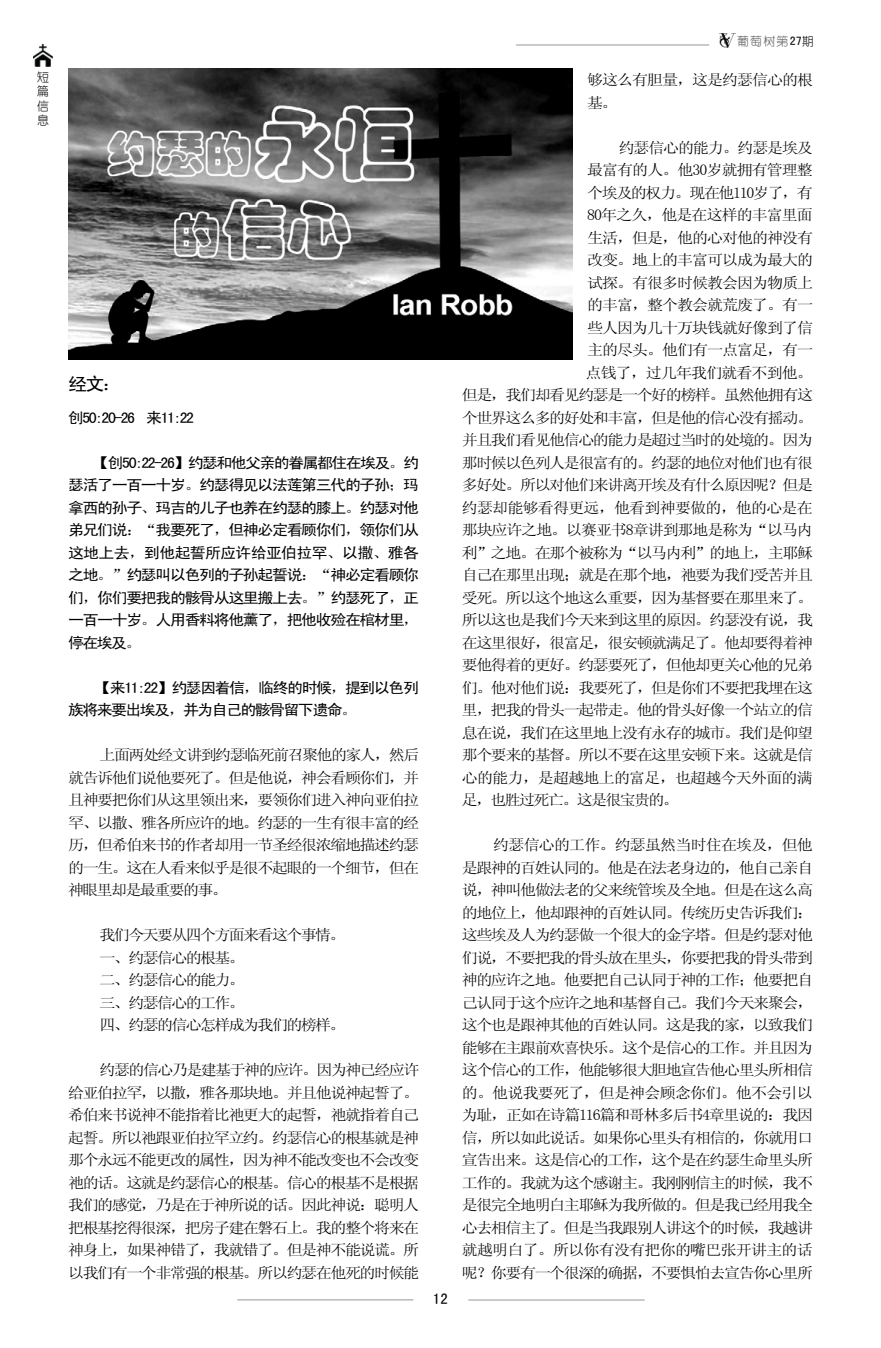
<style>
.page{position:relative;width:881px;height:1348px;background:#fff}
.page>*{position:absolute;margin:0;border:0;box-sizing:border-box;transform-origin:0 0}
.t1{font:18px "Sim Hei";color:#000;scale:1.06 1}
.t2{font:15px/22.5px "Sim Sun";letter-spacing:-.085em;color:#000;text-align:justify;scale:1.06 1}
.t3{font:15px/22.5px "Sim Hei";letter-spacing:-.095em;color:#000;text-align:justify;scale:1.06 1}
.t4{font:15px/22.5px "Sim Sun";letter-spacing:-.06em;color:#000;scale:1.06 1}
.t5{font:15px "Sim Sun";letter-spacing:-.055em;color:#000;scale:1.06 1}
.t6{font:15px "Sim Sun";letter-spacing:-.045em;color:#000;scale:1.06 1}
.t7{font:15px "Sim Sun";letter-spacing:-.065em;color:#000;scale:1.06 1}
.t8{font:15px "Sim Hei";letter-spacing:-.095em;color:#000}
.t9{font:12px "You Yuan";color:#595757}
.t10{font:12px/14.4px "You Yuan";color:#000;text-align:justify}
.s1{font-family:"Sim Hei";color:#000}
.s2{color:#000}
</style>
<div class="page">
<img style="left:719px;top:34px;width:15px;height:14px">
<img style="left:33px;top:45px;width:19px;height:22px">
<hr style="left:516px;top:44px;width:193px;height:2px;background:#000">
<hr style="left:468px;top:1299px;width:176px;height:2px;background:#000">
<hr style="left:237px;top:1299px;width:176px;height:1px;background:#000">
<img style="left:68px;top:68px;width:504px;height:291px">
<p class="t10" style="left:37px;top:70px;width:14px">短篇信息</p>
<p class="t1" style="left:68px;top:375px;width:52px">经文：</p>
<p class="t3" style="left:68px;top:406px;width:120px">创50:20-26 来11:22</p>
<p class="t3" style="left:68px;top:451px;width:332px;text-indent:25px">【创50:22-26】约瑟和他父亲的眷属都住在埃及。约瑟活了一百一十岁。约瑟得见以法莲第三代的子孙；玛拿西的孙子、玛吉的儿子也养在约瑟的膝上。约瑟对他弟兄们说：“我要死了，但神必定看顾你们，领你们从这地上去，到他起誓所应许给亚伯拉罕、以撒、雅各之地。”约瑟叫以色列的子孙起誓说：“神必定看顾你们，你们要把我的骸骨从这里搬上去。”约瑟死了，正一百一十岁。人用香料将他薰了，把他收殓在棺材里，停在埃及。</p>
<p class="t3" style="left:68px;top:676px;width:332px;text-indent:27px">【来11:22】约瑟因着信，临终的时候，提到以色列族将来要出埃及，并为自己的骸骨留下遗命。</p>
<p class="t2" style="left:68px;top:744px;width:333px;text-indent:31px">上面两处经文讲到约瑟临死前召聚他的家人，然后就告诉他们说他要死了。但是他说，神会看顾你们，并且神要把你们从这里领出来，要领你们进入神向亚伯拉罕、以撒、雅各所应许的地。约瑟的一生有很丰富的经历，但希伯来书的作者却用一节圣经很浓缩地描述约瑟的一生。这在人看来似乎是很不起眼的一个细节，但在神眼里却是最重要的事。</p>
<p class="t2" style="left:100px;top:924px;width:233px;text-align:left">我们今天要从四个方面来看这个事情。一、约瑟信心的根基。<br>二、约瑟信心的能力。<br>三、约瑟信心的工作。<br>四、约瑟的信心怎样成为我们的榜样。</p>
<p class="t2" style="left:68px;top:1059px;width:333px;text-indent:31px">约瑟的信心乃是建基于神的应许。因为神已经应许给亚伯拉罕，以撒，雅各那块地。并且他说神起誓了。希伯来书说神不能指着比祂更大的起誓，祂就指着自己起誓。所以祂跟亚伯拉罕立约。约瑟信心的根基就是神那个永远不能更改的属性，因为神不能改变也不会改变祂的话。这就是约瑟信心的根基。信心的根基不是根据我们的感觉，乃是在于神所说的话。因此神说：聪明人把根基挖得很深，把房子建在磐石上。我的整个将来在神身上，如果神错了，我就错了。但是神不能说谎。所以我们有一个非常强的根基。所以约瑟在他死的时候能</p>
<p class="t8" style="left:433px;top:1291px;width:16px">12</p>
<p class="t9" style="left:736px;top:35px;width:78px">葡萄树第<span class="s1">27</span><span class="s2">期</span></p>
<p class="t4" style="left:587px;top:69px;width:214px">够这么有胆量，这是约瑟信心的根基。</p>
<p class="t2" style="left:618px;top:136px;width:185px">约瑟信心的能力。约瑟是埃及</p>
<p class="t5" style="left:587px;top:162px;width:214px">最富有的人。他30岁就拥有管理整</p>
<p class="t2" style="left:587px;top:181px;width:214px">个埃及的权力。现在他110岁了，有</p>
<p class="t5" style="left:587px;top:207px;width:214px">80年之久，他是在这样的丰富里面</p>
<p class="t4" style="left:587px;top:226px;width:214px">生活，但是，他的心对他的神没有</p>
<p class="t4" style="left:587px;top:249px;width:214px">改变。地上的丰富可以成为最大的</p>
<p class="t4" style="left:587px;top:271px;width:214px">试探。有很多时候教会因为物质上</p>
<p class="t4" style="left:587px;top:294px;width:214px">的丰富，整个教会就荒废了。有一</p>
<p class="t4" style="left:587px;top:316px;width:214px">些人因为几十万块钱就好像到了信</p>
<p class="t4" style="left:587px;top:339px;width:214px">主的尽头。他们有一点富足，有一</p>
<p class="t5" style="left:585px;top:365px;width:216px">点钱了，过几年我们就看不到他。</p>
<p class="t2" style="left:461px;top:384px;width:332px">但是，我们却看见约瑟是一个好的榜样。虽然他拥有这</p>
<p class="t2" style="left:461px;top:406px;width:332px">个世界这么多的好处和丰富，但是他的信心没有摇动。</p>
<p class="t2" style="left:461px;top:429px;width:332px">并且我们看见他信心的能力是超过当时的处境的。因为</p>
<p class="t2" style="left:461px;top:451px;width:332px">那时候以色列人是很富有的。约瑟的地位对他们也有很</p>
<p class="t2" style="left:461px;top:474px;width:332px">多好处。所以对他们来讲离开埃及有什么原因呢？但是</p>
<p class="t6" style="left:461px;top:500px;width:332px">约瑟却能够看得更远，他看到神要做的，他的心是在</p>
<p class="t7" style="left:461px;top:522px;width:332px">那块应许之地。以赛亚书8章讲到那地是称为“以马内</p>
<p class="t2" style="left:461px;top:541px;width:332px">利”之地。在那个被称为“以马内利”的地上，主耶稣</p>
<p class="t2" style="left:461px;top:564px;width:332px">自己在那里出现；就是在那个地，祂要为我们受苦并且</p>
<p class="t2" style="left:461px;top:586px;width:332px">受死。所以这个地这么重要，因为基督要在那里来了。</p>
<p class="t2" style="left:461px;top:609px;width:332px">所以这也是我们今天来到这里的原因。约瑟没有说，我</p>
<p class="t2" style="left:461px;top:631px;width:332px">在这里很好，很富足，很安顿就满足了。他却要得着神</p>
<p class="t2" style="left:461px;top:654px;width:332px">要他得着的更好。约瑟要死了，但他却更关心他的兄弟</p>
<p class="t2" style="left:461px;top:676px;width:332px">们。他对他们说：我要死了，但是你们不要把我埋在这</p>
<p class="t2" style="left:461px;top:699px;width:332px">里，把我的骨头一起带走。他的骨头好像一个站立的信</p>
<p class="t2" style="left:461px;top:721px;width:332px">息在说，我们在这里地上没有永存的城市。我们是仰望</p>
<p class="t2" style="left:461px;top:744px;width:332px">那个要来的基督。所以不要在这里安顿下来。这就是信</p>
<p class="t6" style="left:461px;top:770px;width:332px">心的能力，是超越地上的富足，也超越今天外面的满</p>
<p class="t2" style="left:461px;top:789px;width:206px">足，也胜过死亡。这是很宝贵的。</p>
<p class="t2" style="left:461px;top:834px;width:333px;text-indent:31px">约瑟信心的工作。约瑟虽然当时住在埃及，但他是跟神的百姓认同的。他是在法老身边的，他自己亲自说，神叫他做法老的父来统管埃及全地。但是在这么高的地位上，他却跟神的百姓认同。传统历史告诉我们：这些埃及人为约瑟做一个很大的金字塔。但是约瑟对他们说，不要把我的骨头放在里头，你要把我的骨头带到神的应许之地。他要把自己认同于神的工作；他要把自己认同于这个应许之地和基督自己。我们今天来聚会，这个也是跟神其他的百姓认同。这是我的家，以致我们能够在主跟前欢喜快乐。这个是信心的工作。并且因为这个信心的工作，他能够很大胆地宣告他心里头所相信的。他说我要死了，但是神会顾念你们。他不会引以为耻，正如在诗篇116篇和哥林多后书4章里说的：我因信，所以如此说话。如果你心里头有相信的，你就用口宣告出来。这是信心的工作，这个是在约瑟生命里头所工作的。我就为这个感谢主。我刚刚信主的时候，我不是很完全地明白主耶稣为我所做的。但是我已经用我全心去相信主了。但是当我跟别人讲这个的时候，我越讲就越明白了。所以你有没有把你的嘴巴张开讲主的话呢？你要有一个很深的确据，不要惧怕去宣告你心里所</p>
</div>
